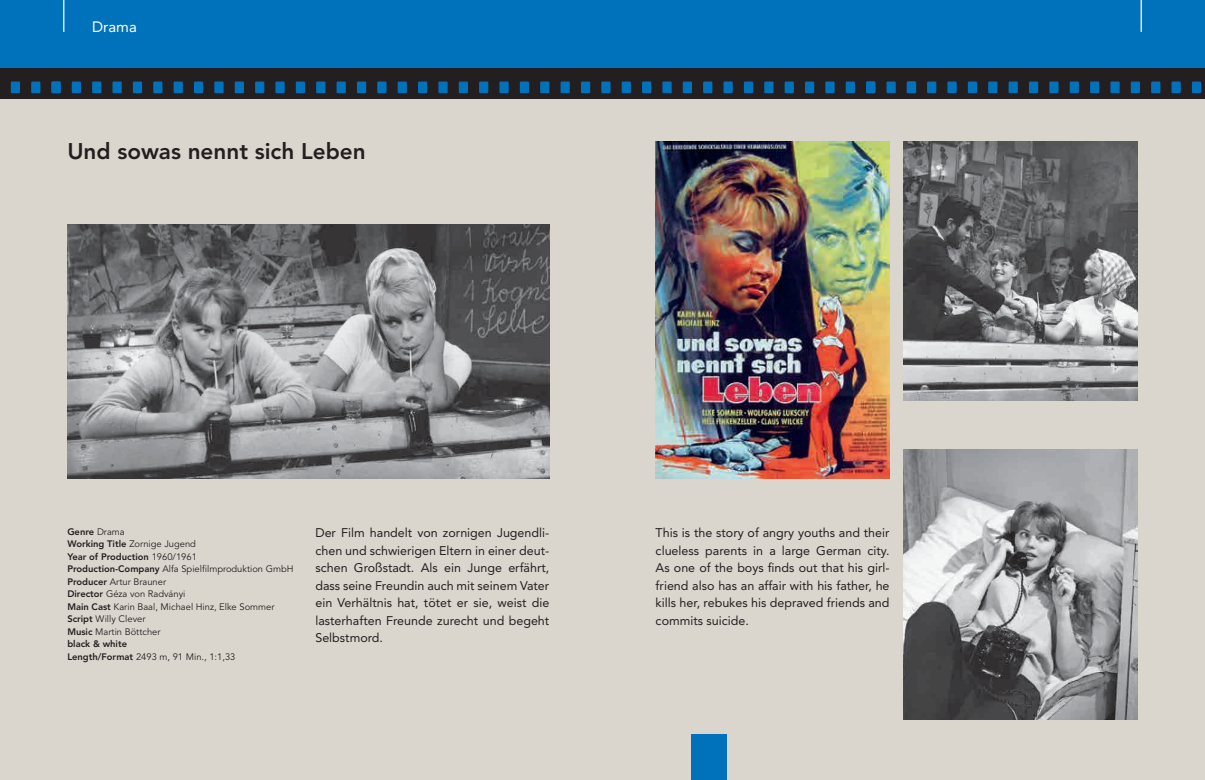
<style>
.page{position:relative;width:1205px;height:780px;background:#fff}
.page>*{position:absolute;margin:0;border:0;box-sizing:border-box;transform-origin:0 0}
.t1{font:800 22.5px "Avenir";color:#231f20}
.t2{font:15px "Avenir";color:#fff}
.t3{font:12.5px/17.5px "Avenir";color:#231f20;text-align:justify}
.t4{font:9.38px/12.5px "Avenir";color:#231f20}
.s1{font-weight:800}
</style>
<div class="page">
<div style="left:0;top:67px;width:1205px;height:32px;background:#231f20"></div>
<div style="left:0;top:0;width:1205px;height:67px;background:#0072bc"></div>
<div style="left:0;top:99px;width:1205px;height:681px;background:#dad6ce"></div>
<div style="left:72px;top:81px;width:9px;height:12px;background:#0072bc"></div>
<div style="left:92px;top:81px;width:9px;height:12px;background:#0072bc"></div>
<div style="left:11px;top:81px;width:9px;height:12px;background:#0072bc"></div>
<div style="left:31px;top:81px;width:9px;height:12px;background:#0072bc"></div>
<div style="left:52px;top:81px;width:9px;height:12px;background:#0072bc"></div>
<div style="left:112px;top:81px;width:10px;height:12px;background:#0072bc"></div>
<div style="left:133px;top:81px;width:9px;height:12px;background:#0072bc"></div>
<div style="left:153px;top:81px;width:9px;height:12px;background:#0072bc"></div>
<div style="left:174px;top:81px;width:9px;height:12px;background:#0072bc"></div>
<div style="left:194px;top:81px;width:9px;height:12px;background:#0072bc"></div>
<div style="left:214px;top:81px;width:10px;height:12px;background:#0072bc"></div>
<div style="left:235px;top:81px;width:9px;height:12px;background:#0072bc"></div>
<div style="left:255px;top:81px;width:9px;height:12px;background:#0072bc"></div>
<div style="left:275px;top:81px;width:10px;height:12px;background:#0072bc"></div>
<div style="left:296px;top:81px;width:9px;height:12px;background:#0072bc"></div>
<div style="left:316px;top:81px;width:9px;height:12px;background:#0072bc"></div>
<div style="left:336px;top:81px;width:10px;height:12px;background:#0072bc"></div>
<div style="left:357px;top:81px;width:9px;height:12px;background:#0072bc"></div>
<div style="left:377px;top:81px;width:9px;height:12px;background:#0072bc"></div>
<div style="left:398px;top:81px;width:9px;height:12px;background:#0072bc"></div>
<div style="left:418px;top:81px;width:9px;height:12px;background:#0072bc"></div>
<div style="left:438px;top:81px;width:10px;height:12px;background:#0072bc"></div>
<div style="left:459px;top:81px;width:9px;height:12px;background:#0072bc"></div>
<div style="left:927px;top:81px;width:9px;height:12px;background:#0072bc"></div>
<div style="left:947px;top:81px;width:9px;height:12px;background:#0072bc"></div>
<div style="left:886px;top:81px;width:10px;height:12px;background:#0072bc"></div>
<div style="left:907px;top:81px;width:9px;height:12px;background:#0072bc"></div>
<div style="left:968px;top:81px;width:9px;height:12px;background:#0072bc"></div>
<div style="left:988px;top:81px;width:9px;height:12px;background:#0072bc"></div>
<div style="left:1008px;top:81px;width:10px;height:12px;background:#0072bc"></div>
<div style="left:1029px;top:81px;width:9px;height:12px;background:#0072bc"></div>
<div style="left:1049px;top:81px;width:9px;height:12px;background:#0072bc"></div>
<div style="left:1069px;top:81px;width:10px;height:12px;background:#0072bc"></div>
<div style="left:1090px;top:81px;width:9px;height:12px;background:#0072bc"></div>
<div style="left:1110px;top:81px;width:9px;height:12px;background:#0072bc"></div>
<div style="left:1131px;top:81px;width:9px;height:12px;background:#0072bc"></div>
<div style="left:1151px;top:81px;width:9px;height:12px;background:#0072bc"></div>
<div style="left:1171px;top:81px;width:10px;height:12px;background:#0072bc"></div>
<div style="left:1192px;top:81px;width:9px;height:12px;background:#0072bc"></div>
<div style="left:479px;top:81px;width:9px;height:12px;background:#0072bc"></div>
<div style="left:499px;top:81px;width:10px;height:12px;background:#0072bc"></div>
<div style="left:520px;top:81px;width:9px;height:12px;background:#0072bc"></div>
<div style="left:540px;top:81px;width:9px;height:12px;background:#0072bc"></div>
<div style="left:560px;top:81px;width:10px;height:12px;background:#0072bc"></div>
<div style="left:581px;top:81px;width:9px;height:12px;background:#0072bc"></div>
<div style="left:601px;top:81px;width:9px;height:12px;background:#0072bc"></div>
<div style="left:622px;top:81px;width:9px;height:12px;background:#0072bc"></div>
<div style="left:642px;top:81px;width:9px;height:12px;background:#0072bc"></div>
<div style="left:662px;top:81px;width:10px;height:12px;background:#0072bc"></div>
<div style="left:683px;top:81px;width:9px;height:12px;background:#0072bc"></div>
<div style="left:703px;top:81px;width:9px;height:12px;background:#0072bc"></div>
<div style="left:723px;top:81px;width:10px;height:12px;background:#0072bc"></div>
<div style="left:744px;top:81px;width:9px;height:12px;background:#0072bc"></div>
<div style="left:764px;top:81px;width:9px;height:12px;background:#0072bc"></div>
<div style="left:784px;top:81px;width:10px;height:12px;background:#0072bc"></div>
<div style="left:805px;top:81px;width:9px;height:12px;background:#0072bc"></div>
<div style="left:825px;top:81px;width:9px;height:12px;background:#0072bc"></div>
<div style="left:846px;top:81px;width:9px;height:12px;background:#0072bc"></div>
<div style="left:866px;top:81px;width:9px;height:12px;background:#0072bc"></div>
<hr style="left:1140px;top:0;width:2px;height:32px;background:#fff">
<hr style="left:63px;top:0;width:1px;height:32px;background:#fff">
<div style="left:691px;top:733px;width:35px;height:47px;background:#0072bc"></div>
<img style="left:67px;top:224px;width:482px;height:255px">
<img style="left:904px;top:142px;width:233px;height:258px">
<img style="left:904px;top:449px;width:233px;height:270px">
<img style="left:656px;top:142px;width:233px;height:336px">
<p class="t2" style="left:92px;top:18px;width:46px">Drama</p>
<h1 class="t1" style="left:67px;top:138px;width:300px">Und sowas nennt sich Leben</h1>
<p class="t4" style="left:67px;top:525px;width:228px"><span class="s1">Genre</span> Drama<br><span class="s1">Working Title</span> Zornige Jugend<br><span class="s1">Year of Production</span> 1960/1961<br><span class="s1">Production-Company</span> Alfa Spielfilmproduktion GmbH<br><span class="s1">Producer</span> Artur Brauner<br><span class="s1">Director</span> Géza von Radványi<br><span class="s1">Main Cast</span> Karin Baal, Michael Hinz, Elke Sommer<br><span class="s1">Script</span> Willy Clever<br><span class="s1">Music</span> Martin Böttcher<br><span class="s1">black &amp; white<br>Length/Format</span> 2493 m, 91 Min., 1:1,33</p>
<p class="t3" style="left:656px;top:524px;width:235px">This is the story of angry youths and their clueless parents in a large German city.<br>As one of the boys finds out that his girl&shy;friend also has an affair with his father, he kills her, rebukes his depraved friends and commits suicide.</p>
<p class="t3" style="left:315px;top:524px;width:235px">Der Film handelt von zornigen Jugendli&shy;chen und schwierigen Eltern in einer deut&shy;schen Großstadt. Als ein Junge erfährt, dass seine Freundin auch mit seinem Vater ein Verhältnis hat, tötet er sie, weist die lasterhaften Freunde zurecht und begeht Selbstmord.</p>
</div>
